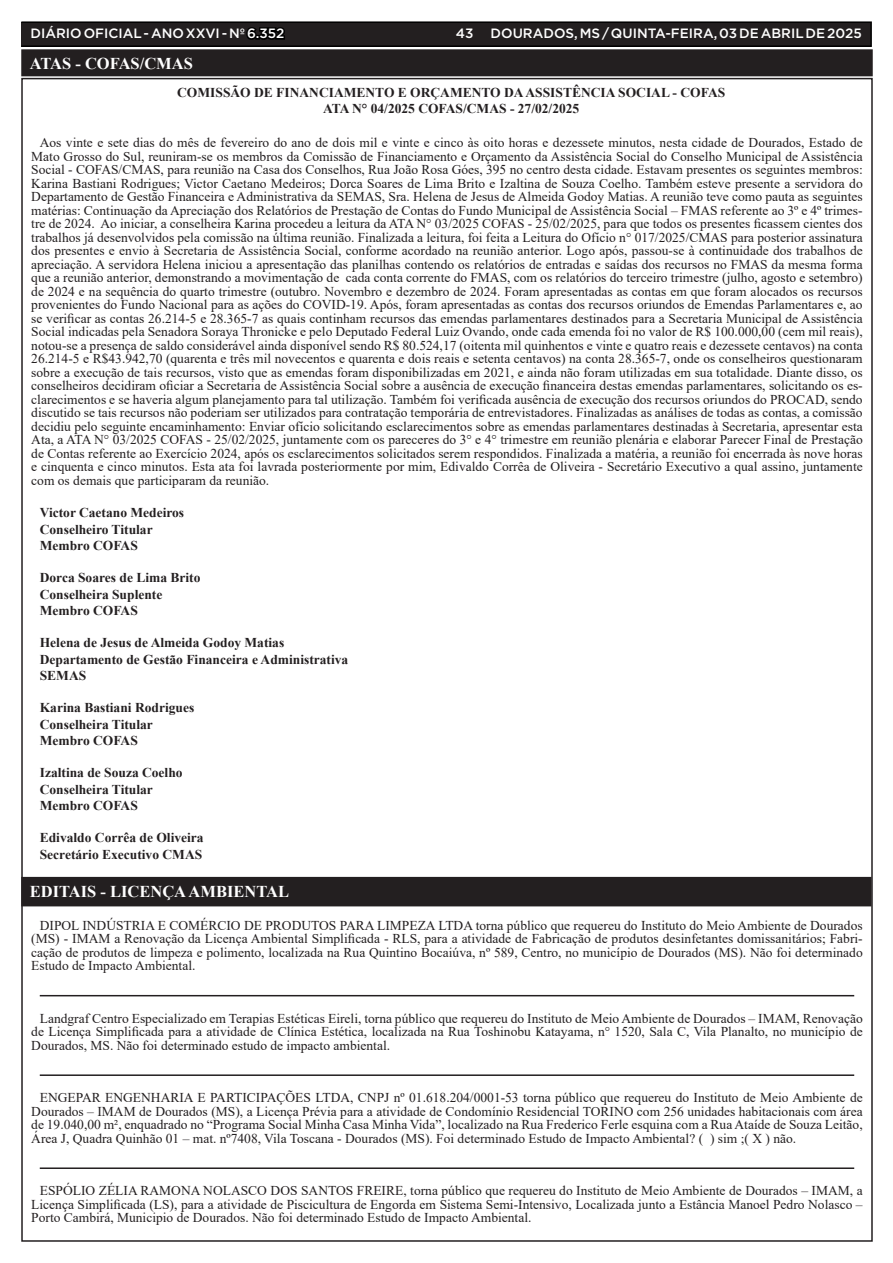
<style>
.page{position:relative;width:893px;height:1263px;background:#fff}
.page>*{position:absolute;margin:0;border:0;box-sizing:border-box;transform-origin:0 0}
.TEXTO{font:700 16.5px "Times New Roman";color:#fff}
.TEXTO-2{font:13.5px/13.5px "Times New Roman";color:#231f20;text-align:justify}
.TEXTO-3{font:700 13.5px "Times New Roman";color:#231f20}
.t1{font:500 13.5px "Gotham";color:#fff}
.s1{color:#000}
</style>
<div class="page">
<div style="left:21px;top:22px;width:850px;height:24px;background:#231f20"></div>
<div style="left:21px;top:21px;width:851px;height:26px;border:2px solid #000"></div>
<hr style="left:40px;top:995px;width:814px;height:1px;background:#231f20">
<hr style="left:40px;top:1074px;width:814px;height:2px;background:#231f20">
<hr style="left:40px;top:1167px;width:814px;height:2px;background:#231f20">
<div style="left:23px;top:879px;width:846px;height:25px;background:#231f20"></div>
<div style="left:21px;top:877px;width:850px;height:29px;border:4px solid #231f20"></div>
<div style="left:23px;top:51px;width:848px;height:23px;background:#231f20"></div>
<div style="left:21px;top:49px;width:852px;height:27px;border:4px solid #231f20"></div>
<p class="t1" style="left:31px;top:25px;width:255px">DIÁRIO OFICIAL - ANO XXVI - Nº <span class="s1">6.352</span></p>
<p class="t1" style="left:456px;top:25px;width:19px">43</p>
<p class="t1" style="left:491px;top:25px;width:373px">DOURADOS, MS / QUINTA-FEIRA, 03 DE ABRIL DE 2025</p>
<p class="TEXTO" style="left:30px;top:52px;width:165px">ATAS - COFAS/CMAS</p>
<p class="TEXTO-3" style="left:177px;top:83px;width:549px">COMISSÃO DE FINANCIAMENTO E ORÇAMENTO DA ASSISTÊNCIA SOCIAL - COFAS</p>
<p class="TEXTO-3" style="left:323px;top:99px;width:258px">ATA N° 04/2025 COFAS/CMAS - 27/02/2025</p>
<p class="TEXTO-2" style="left:31px;top:136px;width:833px;text-indent:9px">Aos vinte e sete dias do mês de fevereiro do ano de dois mil e vinte e cinco às oito horas e dezessete minutos, nesta cidade de Dourados, Estado de Mato Grosso do Sul, reuniram-se os membros da Comissão de Financiamento e Orçamento da Assistência Social do Conselho Municipal de Assistência Social - COFAS/CMAS, para reunião na Casa dos Conselhos, Rua João Rosa Góes, 395 no centro desta cidade. Estavam presentes os seguintes membros:<br>Karina Bastiani Rodrigues; Victor Caetano Medeiros; Dorca Soares de Lima Brito e Izaltina de Souza Coelho. Também esteve presente a servidora do Departamento de Gestão Financeira e Administrativa da SEMAS, Sra. Helena de Jesus de Almeida Godoy Matias. A reunião teve como pauta as seguintes matérias: Continuação da Apreciação dos Relatórios de Prestação de Contas do Fundo Municipal de Assistência Social – FMAS referente ao 3º e 4º trimes&shy;tre de 2024. Ao iniciar, a conselheira Karina procedeu a leitura da ATA N° 03/2025 COFAS - 25/02/2025, para que todos os presentes ficassem cientes dos trabalhos já desenvolvidos pela comissão na última reunião. Finalizada a leitura, foi feita a Leitura do Ofício n° 017/2025/CMAS para posterior assinatura dos presentes e envio à Secretaria de Assistência Social, conforme acordado na reunião anterior. Logo após, passou-se à continuidade dos trabalhos de apreciação. A servidora Helena iniciou a apresentação das planilhas contendo os relatórios de entradas e saídas dos recursos no FMAS da mesma forma que a reunião anterior, demonstrando a movimentação de cada conta corrente do FMAS, com os relatórios do terceiro trimestre (julho, agosto e setembro) de 2024 e na sequência do quarto trimestre (outubro. Novembro e dezembro de 2024. Foram apresentadas as contas em que foram alocados os recursos provenientes do Fundo Nacional para as ações do COVID-19. Após, foram apresentadas as contas dos recursos oriundos de Emendas Parlamentares e, ao se verificar as contas 26.214-5 e 28.365-7 as quais continham recursos das emendas parlamentares destinados para a Secretaria Municipal de Assistência Social indicadas pela Senadora Soraya Thronicke e pelo Deputado Federal Luiz Ovando, onde cada emenda foi no valor de R$ 100.000,00 (cem mil reais), notou-se a presença de saldo considerável ainda disponível sendo R$ 80.524,17 (oitenta mil quinhentos e vinte e quatro reais e dezessete centavos) na conta 26.214-5 e R$43.942,70 (quarenta e três mil novecentos e quarenta e dois reais e setenta centavos) na conta 28.365-7, onde os conselheiros questionaram sobre a execução de tais recursos, visto que as emendas foram disponibilizadas em 2021, e ainda não foram utilizadas em sua totalidade. Diante disso, os conselheiros decidiram oficiar a Secretaria de Assistência Social sobre a ausência de execução financeira destas emendas parlamentares, solicitando os es&shy;clarecimentos e se haveria algum planejamento para tal utilização. Também foi verificada ausência de execução dos recursos oriundos do PROCAD, sendo discutido se tais recursos não poderiam ser utilizados para contratação temporária de entrevistadores. Finalizadas as análises de todas as contas, a comissão decidiu pelo seguinte encaminhamento: Enviar ofício solicitando esclarecimentos sobre as emendas parlamentares destinadas à Secretaria, apresentar esta Ata, a ATA N° 03/2025 COFAS - 25/02/2025, juntamente com os pareceres do 3° e 4° trimestre em reunião plenária e elaborar Parecer Final de Prestação de Contas referente ao Exercício 2024, após os esclarecimentos solicitados serem respondidos. Finalizada a matéria, a reunião foi encerrada às nove horas e cinquenta e cinco minutos. Esta ata foi lavrada posteriormente por mim, Edivaldo Corrêa de Oliveira - Secretário Executivo a qual assino, juntamente com os demais que participaram da reunião.</p>
<p class="TEXTO-3" style="left:40px;top:503px;width:146px">Victor Caetano Medeiros</p>
<p class="TEXTO-3" style="left:40px;top:519px;width:114px">Conselheiro Titular</p>
<p class="TEXTO-3" style="left:40px;top:536px;width:100px">Membro COFAS</p>
<p class="TEXTO-3" style="left:40px;top:568px;width:162px">Dorca Soares de Lima Brito</p>
<p class="TEXTO-3" style="left:40px;top:584px;width:124px">Conselheira Suplente</p>
<p class="TEXTO-3" style="left:40px;top:601px;width:100px">Membro COFAS</p>
<p class="TEXTO-3" style="left:40px;top:633px;width:246px">Helena de Jesus de Almeida Godoy Matias</p>
<p class="TEXTO-3" style="left:40px;top:649px;width:310px">Departamento de Gestão Financeira e Administrativa</p>
<p class="TEXTO-3" style="left:40px;top:666px;width:48px">SEMAS</p>
<p class="TEXTO-3" style="left:40px;top:698px;width:156px">Karina Bastiani Rodrigues</p>
<p class="TEXTO-3" style="left:40px;top:714px;width:115px">Conselheira Titular</p>
<p class="TEXTO-3" style="left:40px;top:731px;width:100px">Membro COFAS</p>
<p class="TEXTO-3" style="left:40px;top:763px;width:144px">Izaltina de Souza Coelho</p>
<p class="TEXTO-3" style="left:40px;top:779px;width:115px">Conselheira Titular</p>
<p class="TEXTO-3" style="left:40px;top:796px;width:100px">Membro COFAS</p>
<p class="TEXTO-3" style="left:40px;top:828px;width:165px">Edivaldo Corrêa de Oliveira</p>
<p class="TEXTO-3" style="left:40px;top:844px;width:164px">Secretário Executivo CMAS</p>
<p class="TEXTO" style="left:30px;top:879px;width:261px">EDITAIS - LICENÇA AMBIENTAL</p>
<p class="TEXTO-2" style="left:31px;top:918px;width:833px;text-indent:9px">DIPOL INDÚSTRIA E COMÉRCIO DE PRODUTOS PARA LIMPEZA LTDA torna público que requereu do Instituto do Meio Ambiente de Dourados (MS) - IMAM a Renovação da Licença Ambiental Simplificada - RLS, para a atividade de Fabricação de produtos desinfetantes domissanitários; Fabri&shy;cação de produtos de limpeza e polimento, localizada na Rua Quintino Bocaiúva, nº 589, Centro, no município de Dourados (MS). Não foi determinado Estudo de Impacto Ambiental.</p>
<p class="TEXTO-2" style="left:31px;top:1011px;width:833px;text-indent:9px">Landgraf Centro Especializado em Terapias Estéticas Eireli, torna público que requereu do Instituto de Meio Ambiente de Dourados – IMAM, Renovação de Licença Simplificada para a atividade de Clínica Estética, localizada na Rua Toshinobu Katayama, n° 1520, Sala C, Vila Planalto, no município de Dourados, MS. Não foi determinado estudo de impacto ambiental.</p>
<p class="TEXTO-2" style="left:31px;top:1090px;width:833px;text-indent:9px">ENGEPAR ENGENHARIA E PARTICIPAÇÕES LTDA, CNPJ nº 01.618.204/0001-53 torna público que requereu do Instituto de Meio Ambiente de Dourados – IMAM de Dourados (MS), a Licença Prévia para a atividade de Condomínio Residencial TORINO com 256 unidades habitacionais com área de 19.040,00 m², enquadrado no “Programa Social Minha Casa Minha Vida”, localizado na Rua Frederico Ferle esquina com a Rua Ataíde de Souza Leitão, Área J, Quadra Quinhão 01 – mat. nº7408, Vila Toscana - Dourados (MS). Foi determinado Estudo de Impacto Ambiental? ( ) sim ;( X ) não.</p>
<p class="TEXTO-2" style="left:31px;top:1183px;width:833px;text-indent:9px">ESPÓLIO ZÉLIA RAMONA NOLASCO DOS SANTOS FREIRE, torna público que requereu do Instituto de Meio Ambiente de Dourados – IMAM, a Licença Simplificada (LS), para a atividade de Piscicultura de Engorda em Sistema Semi-Intensivo, Localizada junto a Estância Manoel Pedro Nolasco – Porto Cambirá, Municipio de Dourados. Não foi determinado Estudo de Impacto Ambiental.</p>
</div>
